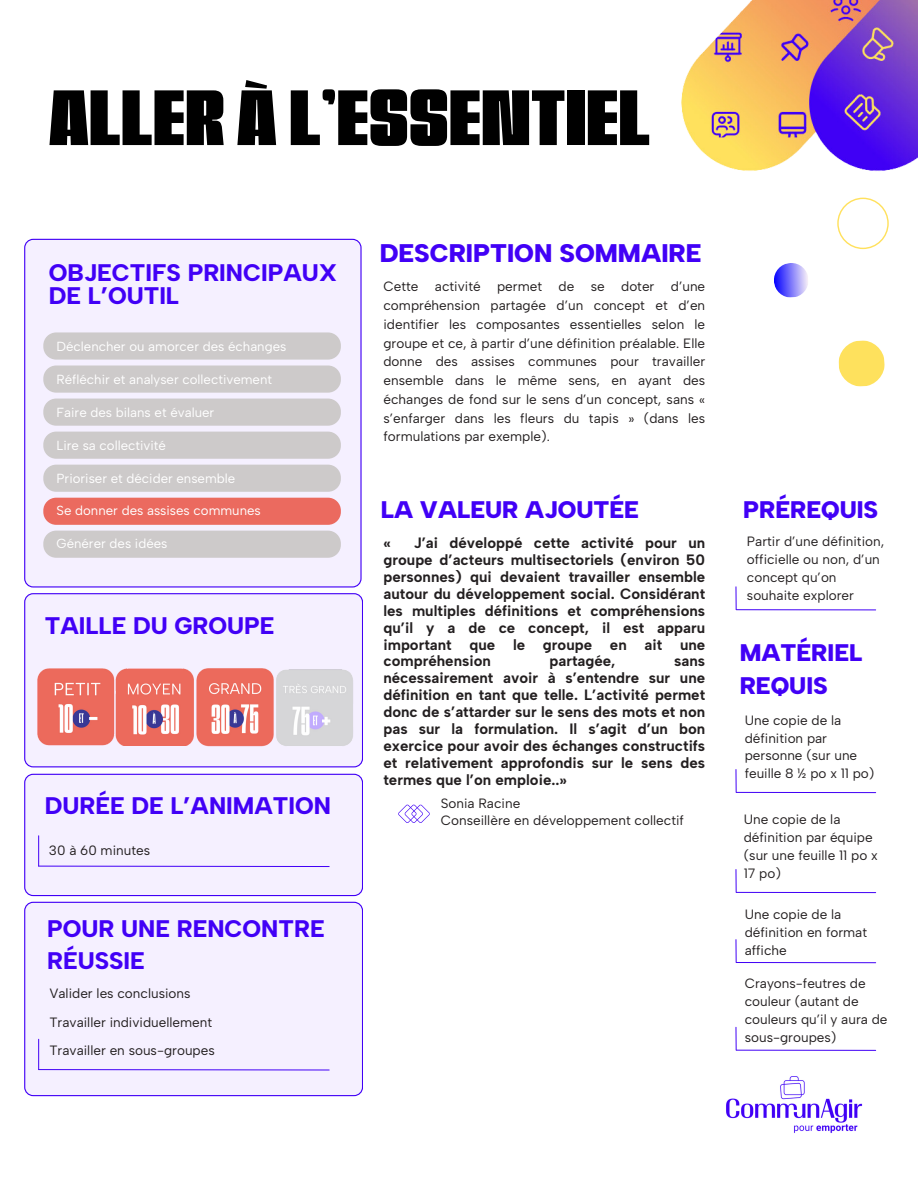
<style>
.page{position:relative;width:918px;height:1188px;background:#fff}
.page>*{position:absolute;margin:0;border:0;box-sizing:border-box;transform-origin:0 0}
.t1{font:700 73.5px "Superlumina";letter-spacing:.015em;color:#000}
.t2{font:900 25.5px "Albert Sans";color:#4100f6}
.t3{font:800 24px/23.7px "Albert Sans";color:#4100f6}
.t4{font:900 24px/32.7px "Albert Sans";color:#4100f6}
.t5{font:700 15px/16.8px "Albert Sans";color:#231f20;text-align:justify}
.t6{font:13.5px/18.8px "Albert Sans";color:#231f20}
.t7{font:13.2px "Albert Sans";color:#fff}
</style>
<div class="page">
<svg style="left:24px;top:239px;width:338px;height:349px"></svg>
<div style="left:43px;top:332px;width:298px;height:27px;background:#cdcaca;border-radius:13px"></div>
<div style="left:43px;top:366px;width:298px;height:27px;background:#cdcaca;border-radius:13px"></div>
<div style="left:43px;top:399px;width:298px;height:27px;background:#cdcaca;border-radius:13px"></div>
<div style="left:43px;top:432px;width:298px;height:27px;background:#cdcaca;border-radius:13px"></div>
<div style="left:43px;top:465px;width:298px;height:27px;background:#cdcaca;border-radius:13px"></div>
<div style="left:43px;top:498px;width:298px;height:27px;background:#eb6a5f;border-radius:13px"></div>
<div style="left:43px;top:531px;width:298px;height:27px;background:#cdcaca;border-radius:13px"></div>
<img style="left:681px;top:0;width:237px;height:250px">
<div style="left:24px;top:593px;width:339px;height:174px;background:#f5f0ff"></div>
<div style="left:24px;top:774px;width:339px;height:122px;background:#f5f0ff"></div>
<svg style="left:398px;top:804px;width:32px;height:19px"></svg>
<hr style="left:39px;top:866px;width:290px;height:1px;background:#4100f6">
<hr style="left:38px;top:836px;width:1px;height:30px;background:#4100f6">
<img style="left:726px;top:1076px;width:137px;height:57px">
<div style="left:24px;top:902px;width:339px;height:194px;background:#f5f0ff"></div>
<hr style="left:39px;top:1069px;width:290px;height:1px;background:#4100f6">
<hr style="left:38px;top:1039px;width:1px;height:31px;background:#4100f6">
<img style="left:35px;top:667px;width:241px;height:80px">
<hr style="left:736px;top:609px;width:140px;height:1px;background:#4100f6">
<svg style="left:736px;top:587px;width:1px;height:23px"></svg>
<img style="left:277px;top:670px;width:76px;height:76px">
<hr style="left:736px;top:792px;width:140px;height:1px;background:#4100f6">
<svg style="left:736px;top:770px;width:1px;height:22px"></svg>
<hr style="left:736px;top:892px;width:140px;height:1px;background:#4100f6">
<svg style="left:736px;top:870px;width:1px;height:22px"></svg>
<hr style="left:736px;top:962px;width:140px;height:1px;background:#4100f6">
<svg style="left:736px;top:940px;width:1px;height:22px"></svg>
<hr style="left:736px;top:1050px;width:140px;height:1px;background:#4100f6">
<svg style="left:736px;top:1027px;width:1px;height:23px"></svg>
<svg style="left:837px;top:198px;width:52px;height:51px"></svg>
<svg style="left:838px;top:340px;width:47px;height:47px"></svg>
<svg style="left:774px;top:263px;width:34px;height:35px"></svg>
<p class="t1" style="left:49px;top:75px;width:602px">ALLER À L’ESSENTIEL</p>
<p class="t3" style="left:49px;top:260px;width:290px">OBJECTIFS PRINCIPAUX<br>DE L’OUTIL</p>
<p class="t7" style="left:64px;top:338px;width:231px">Déclencher ou amorcer des échanges</p>
<p class="t7" style="left:64px;top:371px;width:217px">Réfléchir et analyser collectivement</p>
<p class="t7" style="left:64px;top:404px;width:159px">Faire des bilans et évaluer</p>
<p class="t7" style="left:64px;top:437px;width:111px">Lire sa collectivité</p>
<h1 class="t7" style="left:64px;top:470px;width:180px">Prioriser et décider ensemble</h1>
<p class="t7" style="left:64px;top:503px;width:206px">Se do ner des a sises communes</p>
<p class="t7" style="left:64px;top:535px;width:112px">Générer des idées</p>
<p class="t7" style="left:57px;top:338px;width:231px">Déclencher ou amorcer des échanges</p>
<p class="t7" style="left:57px;top:371px;width:217px">Réfléchir et analyser collectivement</p>
<p class="t7" style="left:57px;top:404px;width:159px">Faire des bilans et évaluer</p>
<p class="t7" style="left:57px;top:437px;width:111px">Lire sa collectivité</p>
<p class="t7" style="left:57px;top:470px;width:180px">Prioriser et décider ensemble</p>
<h2 class="t7" style="left:57px;top:503px;width:206px">Se donner des assises communes</h2>
<h2 class="t7" style="left:57px;top:536px;width:112px">Générer des idées</h2>
<p class="t3" style="left:45px;top:614px;width:231px">TAILLE DU GROUPE</p>
<p class="t3" style="left:45px;top:794px;width:288px">DURÉE DE L’ANIMATION</p>
<p class="t6" style="left:49px;top:841px;width:103px">30 à 60 minutes</p>
<h4 class="t3" style="left:47px;top:912px;width:279px;line-height:32.7px">POUR UNE RENCONTRE<br>RÉUSSIE</h4>
<h4 class="t6" style="left:49px;top:984px;width:143px">Valider les conclusions</h4>
<h2 class="t6" style="left:49px;top:1013px;width:164px">Travailler individuellement</h2>
<h2 class="t6" style="left:49px;top:1041px;width:167px">Travailler en sous-groupes</h2>
<p class="t2" style="left:380px;top:238px;width:323px">DESCRIPTION SOMMAIRE</p>
<p class="t6" style="left:383px;top:277px;width:323px;text-align:justify">Cette activité permet de se doter d’une compréhension partagée d’un concept et d’en identifier les composantes essentielles selon le groupe et ce, à partir d’une définition préalable. Elle donne des assises communes pour travailler ensemble dans le même sens, en ayant des échanges de fond sur le sens d’un concept, sans « s’enfarger dans les fleurs du tapis » (dans les formulations par exemple).</p>
<p class="t4" style="left:381px;top:493px;width:260px">LA VALEUR AJOUTÉE</p>
<p class="t5" style="left:383px;top:535px;width:323px;text-indent:30px">J’ai développé cette activité pour un groupe d’acteurs multisectoriels (environ 50 personnes) qui devaient travailler ensemble autour du développement social. Considérant les multiples définitions et compréhensions qu’il y a de ce concept, il est apparu important que le groupe en ait une compréhension</p>
<p class="t5" style="left:383px;top:535px;width:9px">«</p>
<p class="t5" style="left:550px;top:653px;width:68px">partagée,</p>
<p class="t5" style="left:383px;top:653px;width:323px;text-indent:291px">sans nécessairement avoir à s’entendre sur une définition en tant que telle. L’activité permet donc de s’attarder sur le sens des mots et non pas sur la formulation. Il s’agit d’un bon exercice pour avoir des échanges constructifs et relativement approfondis sur le sens des termes que l’on emploie..»</p>
<p class="t6" style="left:441px;top:795px;width:245px;line-height:16.8px">Sonia Racine<br>Conseillère en développement collectif</p>
<p class="t4" style="left:743px;top:493px;width:137px">PRÉREQUIS</p>
<p class="t6" style="left:747px;top:532px;width:139px;line-height:18px">Partir d’une définition, officielle ou non, d’un concept qu’on souhaite explorer</p>
<p class="t4" style="left:740px;top:637px;width:124px">MATÉRIEL<br>REQUIS</p>
<p class="t6" style="left:745px;top:712px;width:131px;line-height:17.5px">Une copie de la définition par personne (sur une feuille 8 ½ po x 11 po)</p>
<h4 class="t6" style="left:744px;top:810px;width:135px;line-height:17.9px">Une copie de la définition par équipe (sur une feuille 11 po x<br>17 po)</h4>
<h2 class="t6" style="left:745px;top:906px;width:124px;line-height:17.9px">Une copie de la définition en format affiche</h2>
<p class="t6" style="left:745px;top:975px;width:144px;line-height:17.9px">Crayons-feutres de couleur (autant de couleurs qu’il y aura de sous-groupes)</p>
</div>
